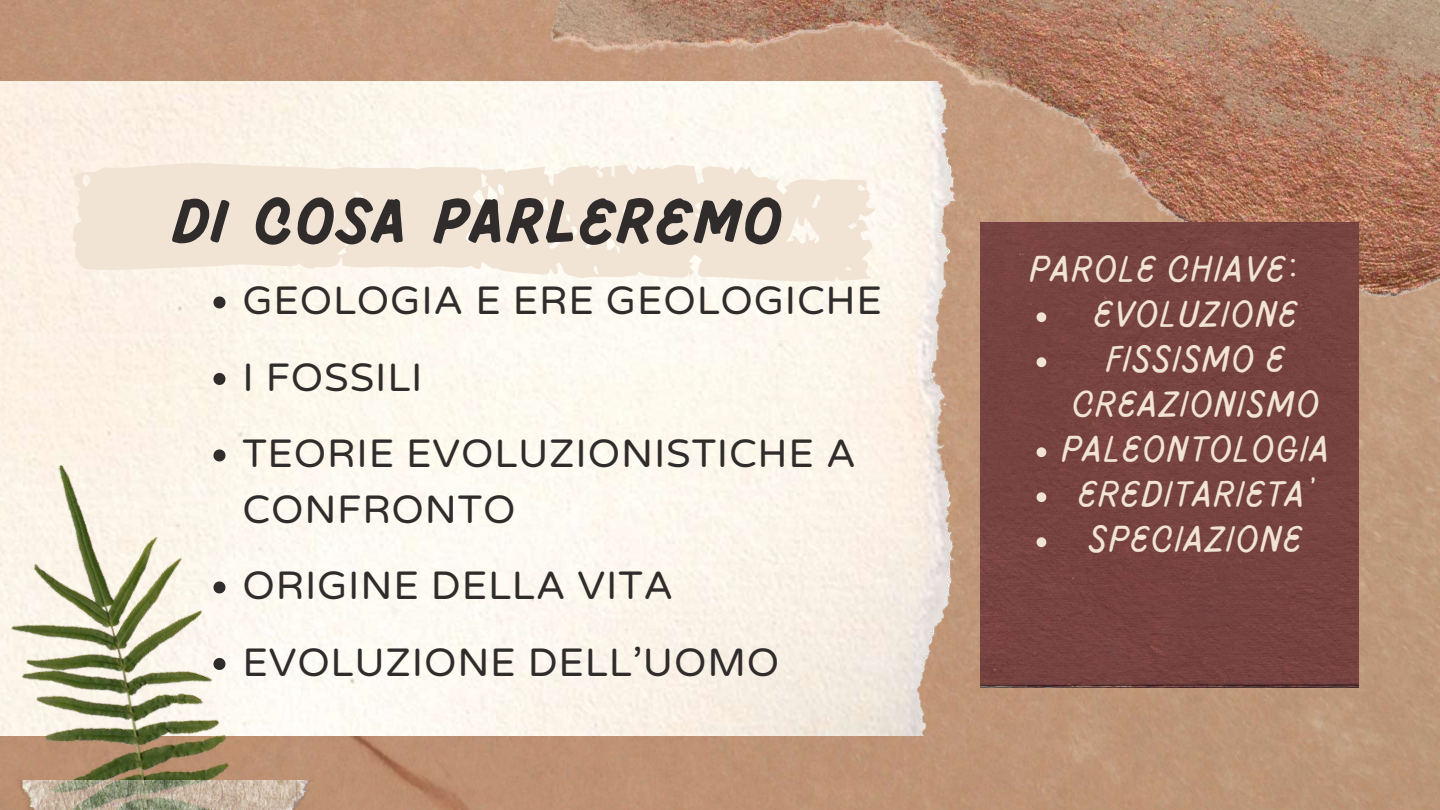
<style>
.page{position:relative;width:1440px;height:810px;background:#fff}
.page>*{position:absolute;margin:0;border:0;box-sizing:border-box;transform-origin:0 0}
.t1{font:700 64px "Pluma";letter-spacing:.05em;color:#302c2c}
.t2{font:40px/76.5px "Varela Round";letter-spacing:.02em;color:#302c2c}
.t3{font:100 37.6px/45px "Pluma";letter-spacing:.05em;color:#f1e4d5;text-align:center}
</style>
<div class="page">
<img style="left:0;top:0;width:1440px;height:810px">
<img style="left:521px;top:0;width:919px;height:517px">
<img style="left:0;top:81px;width:981px;height:654px">
<svg style="left:65px;top:103px;width:816px;height:239px"></svg>
<div style="left:981px;top:223px;width:378px;height:465px;background:#764340"></div>
<img style="left:0;top:465px;width:355px;height:345px">
<img style="left:0;top:781px;width:351px;height:29px">
<svg style="left:213px;top:296px;width:12px;height:12px"></svg>
<svg style="left:213px;top:373px;width:12px;height:12px"></svg>
<svg style="left:213px;top:449px;width:12px;height:12px"></svg>
<svg style="left:213px;top:581px;width:12px;height:12px"></svg>
<svg style="left:213px;top:658px;width:12px;height:12px"></svg>
<svg style="left:1037px;top:312px;width:9px;height:10px"></svg>
<svg style="left:1037px;top:357px;width:9px;height:10px"></svg>
<svg style="left:1037px;top:447px;width:9px;height:10px"></svg>
<svg style="left:1037px;top:492px;width:9px;height:10px"></svg>
<svg style="left:1037px;top:537px;width:9px;height:10px"></svg>
<h1 class="t1" style="left:174px;top:194px;width:609px">DI COSA PARLEREMO</h1>
<p class="t2" style="left:242px;top:264px;width:641px">GEOLOGIA E ERE GEOLOGICHE<br>I FOSSILI<br>TEORIE EVOLUZIONISTICHE A</p>
<p class="t2" style="left:242px;top:472px;width:538px">CONFRONTO<br>ORIGINE DELLA VITA<br>EVOLUZIONE DELL’UOMO</p>
<p class="t3" style="left:1030px;top:249px;width:270px">PAROLE CHIAVE:</p>
<p class="t3" style="left:1062px;top:294px;width:269px">EVOLUZIONE<br>FISSISMO E<br>CREAZIONISMO<br>PALEONTOLOGIA<br>EREDITARIETA’<br>SPECIAZIONE</p>
</div>
